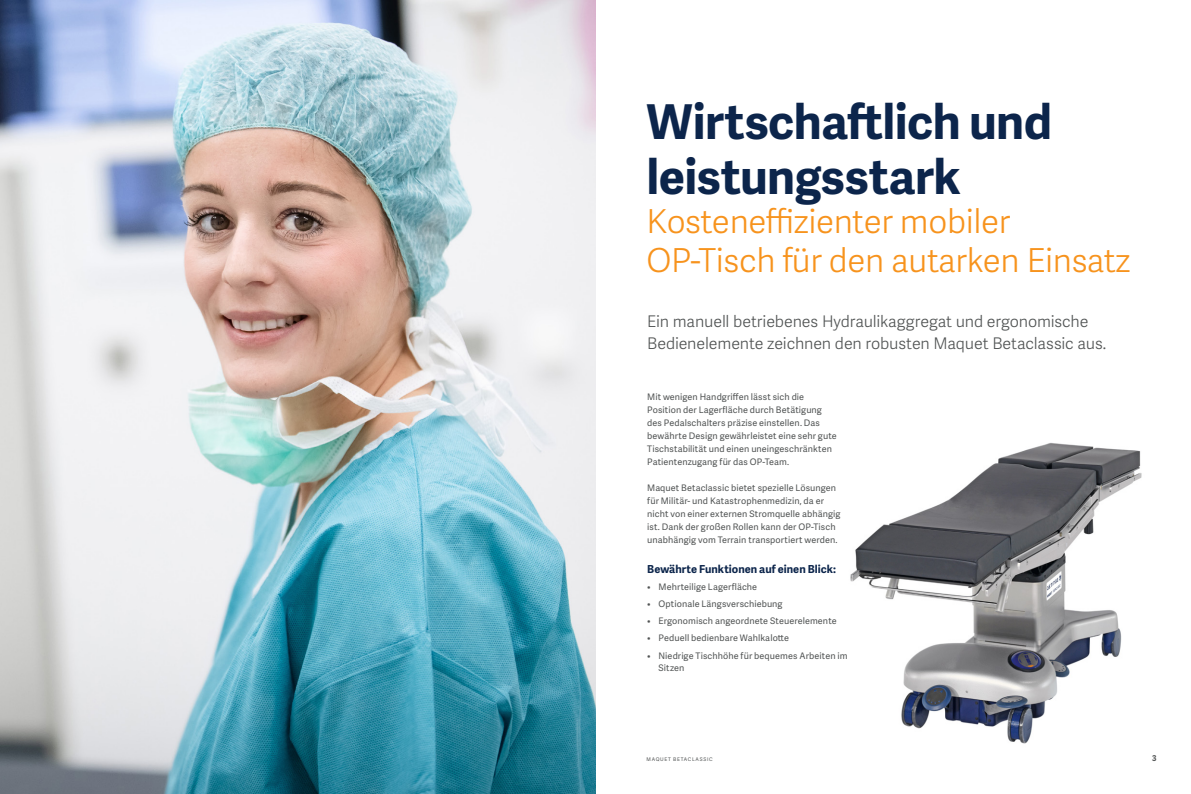
<style>
.page{position:relative;width:1191px;height:794px;background:#fff}
.page>*{position:absolute;margin:0;border:0;box-sizing:border-box;transform-origin:0 0}
.t1{font:700 48px/55px "Adelle Sans";letter-spacing:-.01em;color:#0c254b}
.t2{font:300 33px/39px "Adelle Sans";letter-spacing:-.01em;color:#f7931d}
.t3{font:300 16px/22px "Adelle Sans";letter-spacing:-.01em;color:#505353}
.t4{font:700 11px "Adelle Sans";letter-spacing:.005em;color:#0c254b}
.t5{font:9px/13px "Adelle Sans";letter-spacing:.01em;color:#505353}
.t6{font:700 8px "Adelle Sans";color:#505353}
.t7{font:5px "Adelle Sans";letter-spacing:.145em;color:#505353}
</style>
<div class="page">
<img style="left:850px;top:443px;width:292px;height:301px">
<img style="left:0;top:0;width:595px;height:794px">
<h1 class="t1" style="left:646px;top:93px;width:407px">Wirtschaftlich und leistungsstark</h1>
<h2 class="t2" style="left:646px;top:201px;width:485px">Kosteneffizienter mobiler<br>OP-Tisch für den autarken Einsatz</h2>
<h3 class="t3" style="left:647px;top:310px;width:460px">Ein manuell betriebenes Hydraulikaggregat und ergonomische<br>Bedienelemente zeichnen den robusten Maquet Betaclassic aus.</h3>
<p class="t5" style="left:647px;top:390px;width:191px">Mit wenigen Handgriffen lässt sich die Position der Lagerfläche durch Betätigung des Pedalschalters präzise einstellen. Das bewährte Design gewährleistet eine sehr gute Tischstabilität und einen uneingeschränkten Patientenzugang für das OP-Team.</p>
<p class="t5" style="left:647px;top:481px;width:195px">Maquet Betaclassic bietet spezielle Lösungen für Militär- und Katastrophenmedizin, da er nicht von einer externen Stromquelle abhängig ist. Dank der großen Rollen kann der OP-Tisch unabhängig vom Terrain transportiert werden.</p>
<p class="t4" style="left:647px;top:561px;width:190px">Bewährte Funktionen auf einen Blick:</p>
<p class="t5" style="left:647px;top:580px;width:111px">• Mehrteilige Lagerfläche</p>
<p class="t5" style="left:647px;top:597px;width:137px">• Optionale Längsverschiebung</p>
<p class="t5" style="left:647px;top:614px;width:191px">• Ergonomisch angeordnete Steuerelemente</p>
<p class="t5" style="left:647px;top:631px;width:143px">• Peduell bedienbare Wahlkalotte</p>
<p class="t5" style="left:658px;top:648px;width:190px;text-indent:-11px">• Niedrige Tischhöhe für bequemes Arbeiten im<br>Sitzen</p>
<p class="t7" style="left:646px;top:756px;width:68px">MAQUET BETACLASSIC</p>
<p class="t6" style="left:1152px;top:752px;width:6px">3</p>
</div>
